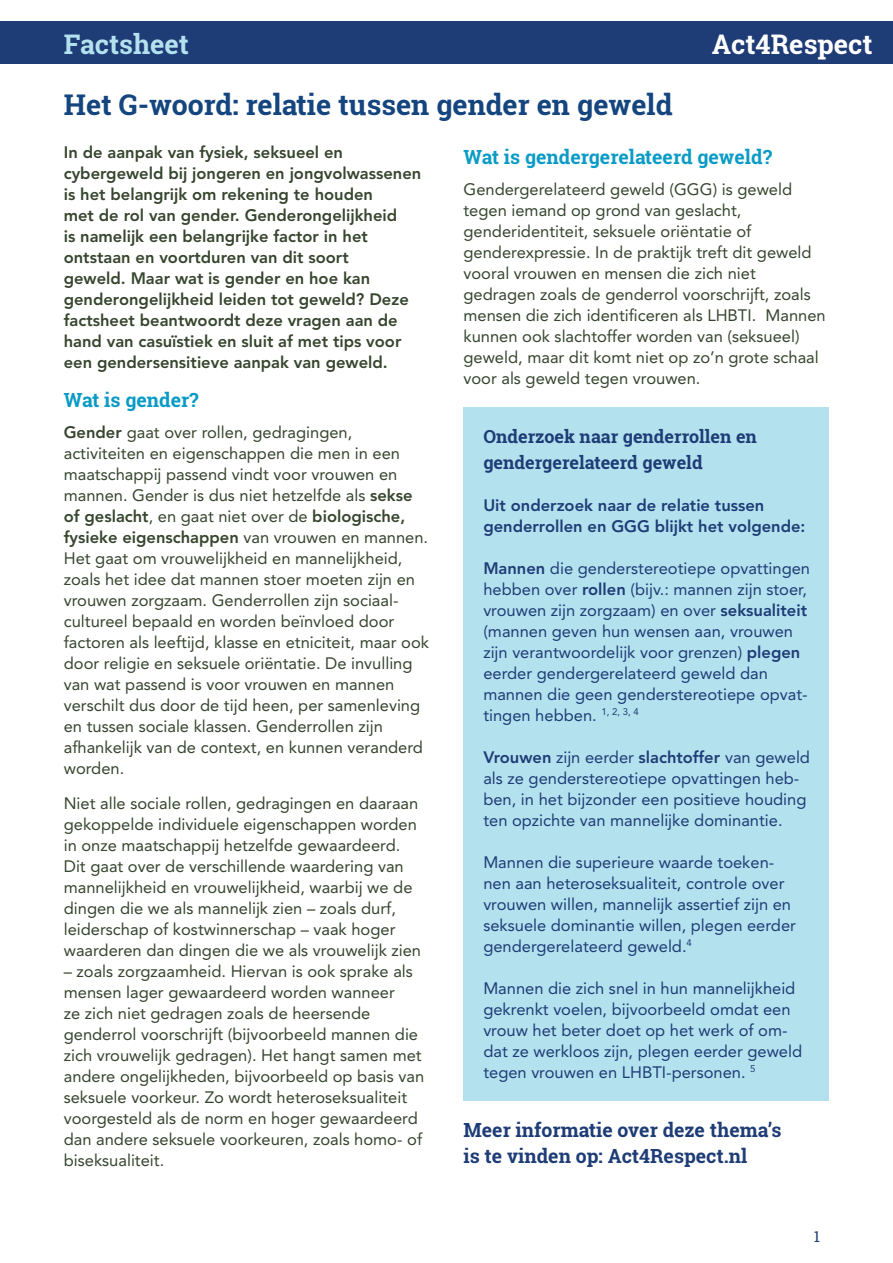
<style>
.page{position:relative;width:893px;height:1263px;background:#fff}
.page>*{position:absolute;margin:0;border:0;box-sizing:border-box;transform-origin:0 0}
.t1{font:700 28.5px "Roboto Slab";color:#14457e}
.t2{font:700 27px "Roboto Slab";color:#fff}
.t3{font:700 27px "Roboto Slab";color:#b4e1ee}
.t4{font:700 19.5px "Roboto Slab";color:#1e3c76}
.t5{font:700 19.5px "Roboto Slab";color:#099bc5}
.t6{font:700 18px "Roboto Slab";color:#1e3c76}
.t7{font:16.5px/21px "Avenir LT Std";color:#36452e}
.t8{font:16.5px/21px "Avenir LT Std";color:#1e3c76}
.t9{font:800 16.5px/21px "Avenir LT Std";color:#36452e}
.t10{font:800 16.5px "Avenir LT Std";color:#1e3c76}
.t11{font:15px "Roboto Slab";color:#1e3c76}
.s1{font-weight:800}
</style>
<div class="page">
<div style="left:463px;top:407px;width:366px;height:694px;background:#b4e1ee"></div>
<div style="left:0;top:21px;width:893px;height:43px;background:#1e3c76"></div>
<p class="t3" style="left:64px;top:26px;width:127px">Factsheet</p>
<p class="t2" style="left:712px;top:26px;width:162px">Act4Respect</p>
<p class="t1" style="left:64px;top:85px;width:610px">Het G-woord: relatie tussen gender en geweld</p>
<p class="t9" style="left:64px;top:142px;width:359px">In de aanpak van fysiek, seksueel en cybergeweld bij jongeren en jongvolwassenen is het belangrijk om rekening te houden<br>met de rol van gender. Genderongelijkheid<br>is namelijk een belangrijke factor in het ontstaan en voortduren van dit soort<br>geweld. Maar wat is gender en hoe kan genderongelijkheid leiden tot geweld? Deze factsheet beantwoordt deze vragen aan de hand van casuïstiek en sluit af met tips voor een gendersensitieve aanpak van geweld.</p>
<p class="t5" style="left:64px;top:386px;width:136px">Wat is gender?</p>
<p class="t7" style="left:64px;top:422px;width:367px"><span class="s1">Gender</span> gaat over rollen, gedragingen, activiteiten en eigenschappen die men in een maatschappij passend vindt voor vrouwen en mannen. Gender is dus niet hetzelfde als <span class="s1">sekse of geslacht</span>, en gaat niet over de <span class="s1">biologische, fysieke eigenschappen</span> van vrouwen en mannen.<br>Het gaat om vrouwelijkheid en mannelijkheid, zoals het idee dat mannen stoer moeten zijn en vrouwen zorgzaam. Genderrollen zijn sociaal&shy;cultureel bepaald en worden beïnvloed door factoren als leeftijd, klasse en etniciteit, maar ook door religie en seksuele oriëntatie. De invulling van wat passend is voor vrouwen en mannen verschilt dus door de tijd heen, per samenleving en tussen sociale klassen. Genderrollen zijn afhankelijk van de context, en kunnen veranderd worden.</p>
<p class="t7" style="left:64px;top:793px;width:359px">Niet alle sociale rollen, gedragingen en daaraan gekoppelde individuele eigenschappen worden in onze maatschappij hetzelfde gewaardeerd.<br>Dit gaat over de verschillende waardering van mannelijkheid en vrouwelijkheid, waarbij we de dingen die we als mannelijk zien – zoals durf, leiderschap of kostwinnerschap – vaak hoger waarderen dan dingen die we als vrouwelijk zien</p>
<p class="t7" style="left:64px;top:961px;width:362px">– zoals zorgzaamheid. Hiervan is ook sprake als mensen lager gewaardeerd worden wanneer<br>ze zich niet gedragen zoals de heersende genderrol voorschrijft (bijvoorbeeld mannen die zich vrouwelijk gedragen). Het hangt samen met andere ongelijkheden, bijvoorbeeld op basis van seksuele voorkeur. Zo wordt heteroseksualiteit voorgesteld als de norm en hoger gewaardeerd dan andere seksuele voorkeuren, zoals homo- of biseksualiteit.</p>
<p class="t5" style="left:463px;top:143px;width:310px">Wat is gendergerelateerd geweld?</p>
<p class="t7" style="left:463px;top:179px;width:364px">Gendergerelateerd geweld (GGG) is geweld tegen iemand op grond van geslacht, genderidentiteit, seksuele oriëntatie of genderexpressie. In de praktijk treft dit geweld vooral vrouwen en mensen die zich niet gedragen zoals de genderrol voorschrijft, zoals mensen die zich identificeren als LHBTI. Mannen kunnen ook slachtoffer worden van (seksueel) geweld, maar dit komt niet op zo’n grote schaal voor als geweld tegen vrouwen.</p>
<p class="t6" style="left:483px;top:424px;width:275px">Onderzoek naar genderrollen en</p>
<p class="t6" style="left:483px;top:450px;width:221px">gendergerelateerd geweld</p>
<p class="t10" style="left:483px;top:495px;width:283px">Uit onderzoek naar de relatie tussen</p>
<p class="t10" style="left:483px;top:516px;width:324px">genderrollen en GGG blijkt het volgende:</p>
<p class="t8" style="left:483px;top:557px;width:328px"><span class="s1">Mannen</span> die genderstereotiepe opvattingen hebben over <span class="s1">rollen</span> (bijv.: mannen zijn stoer, vrouwen zijn zorgzaam) en over <span class="s1">seksualiteit </span>(mannen geven hun wensen aan, vrouwen zijn verantwoordelijk voor grenzen) <span class="s1">plegen </span>eerder gendergerelateerd geweld dan mannen die geen genderstereotiepe opvat&shy;tingen hebben. <sup>1,</sup> <sup>2,</sup> <sup>3,</sup> <sup>4</sup></p>
<p class="t8" style="left:483px;top:746px;width:328px"><span class="s1">Vrouwen</span> zijn eerder <span class="s1">slachtoffer</span> van geweld als ze genderstereotiepe opvattingen heb&shy;ben, in het bijzonder een positieve houding ten opzichte van mannelijke dominantie.</p>
<p class="t8" style="left:483px;top:851px;width:314px">Mannen die superieure waarde toeken&shy;nen aan heteroseksualiteit, controle over vrouwen willen, mannelijk assertief zijn en seksuele dominantie willen, plegen eerder gendergerelateerd geweld.<sup>4</sup></p>
<p class="t8" style="left:483px;top:977px;width:320px">Mannen die zich snel in hun mannelijkheid gekrenkt voelen, bijvoorbeeld omdat een vrouw het beter doet op het werk of om&shy;dat ze werkloos zijn, plegen eerder geweld tegen vrouwen en LHBTI-personen. <sup>5</sup></p>
<p class="t4" style="left:463px;top:1117px;width:320px">Meer informatie over deze thema’s</p>
<p class="t4" style="left:463px;top:1142px;width:285px">is te vinden op: Act4Respect.nl</p>
<p class="t11" style="left:814px;top:1226px;width:8px">1</p>
</div>
